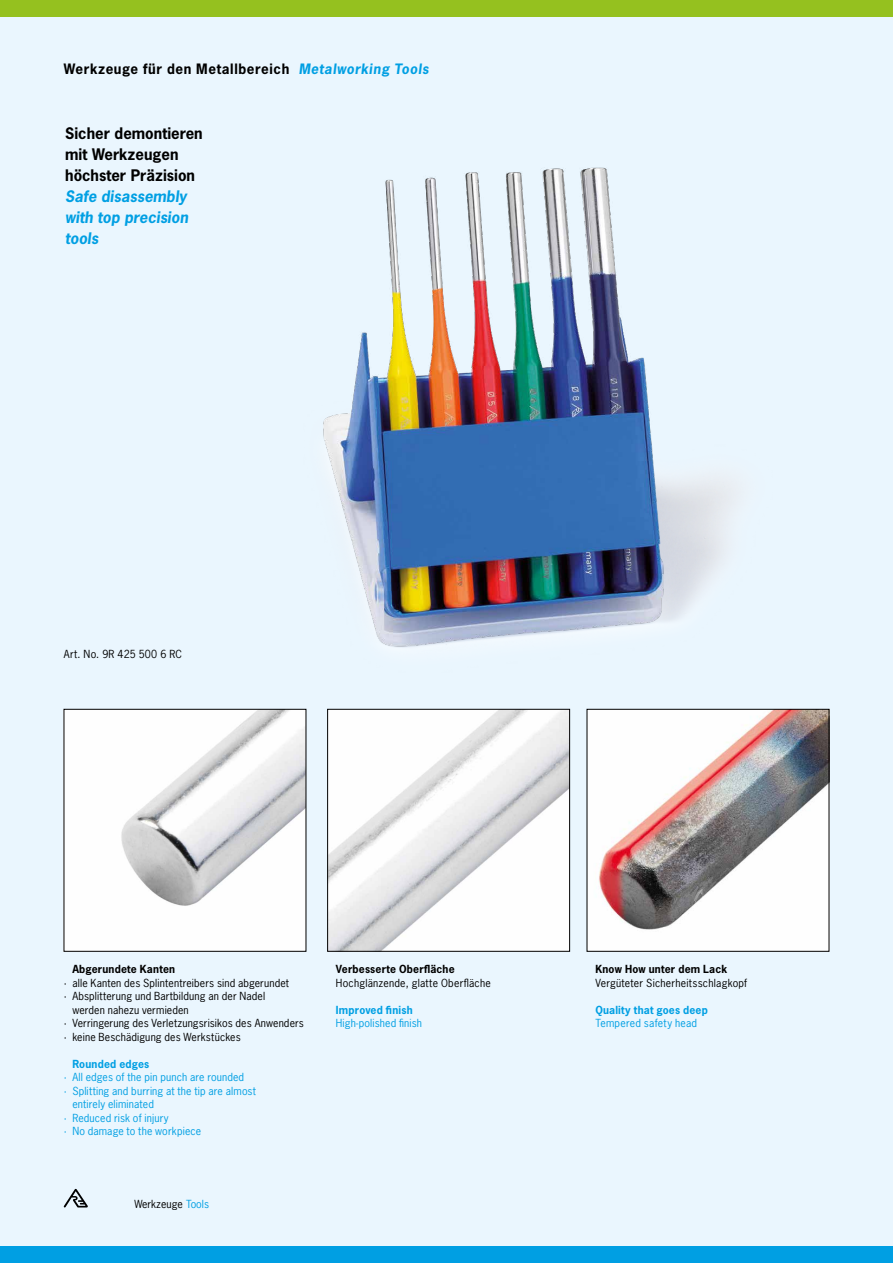
<style>
.page{position:relative;width:893px;height:1263px;background:#eaf6fe}
.page>*{position:absolute;margin:0;border:0;box-sizing:border-box;transform-origin:0 0}
.t1{font:700 15px/21px "News Gothic Std";color:#000}
.t2{font:italic 700 15px/21px "News Gothic Std";color:#009fe3;text-align:justify}
.t3{font:700 13.5px "News Gothic Std";letter-spacing:.045em;color:#000}
.t4{font:10.5px "News Gothic Std";letter-spacing:.015em;color:#000}
.t5{font:10.5px "News Gothic Std";letter-spacing:.015em;color:#009fe3}
.t6{font:700 10.5px "News Gothic Std";letter-spacing:.015em;color:#000}
.t7{font:700 10.5px "News Gothic Std";letter-spacing:.015em;color:#009fe3}
.s1{font-style:italic;color:#009fe3}
.s2{color:#009fe3}
</style>
<div class="page">
<div style="left:0;top:1246px;width:893px;height:17px;background:#009fe3"></div>
<div style="left:0;top:0;width:893px;height:17px;background:#95c11f"></div>
<svg style="left:64px;top:1189px;width:24px;height:18px"></svg>
<img style="left:329px;top:711px;width:239px;height:238px">
<div style="left:327px;top:709px;width:243px;height:242px;border:1px solid #000"></div>
<img style="left:589px;top:711px;width:238px;height:238px">
<div style="left:587px;top:709px;width:242px;height:242px;border:1px solid #000"></div>
<img style="left:66px;top:711px;width:238px;height:238px">
<img style="left:323px;top:167px;width:413px;height:480px">
<p class="t3" style="left:64px;top:60px;width:366px">Werkzeuge für den Metallbereich <span class="s1">Metalworking Tools</span></p>
<h1 class="t1" style="left:65px;top:123px;width:139px">Sicher demontieren mit Werkzeugen höchster Präzision</h1>
<h1 class="t2" style="left:65px;top:186px;width:124px">Safe disassembly with top precision tools</h1>
<p class="t4" style="left:64px;top:648px;width:120px">Art. No. 9R 425 500 6 RC</p>
<p class="t6" style="left:72px;top:962px;width:104px">Abgerundete Kanten</p>
<p class="t4" style="left:64px;top:976px;width:227px">· alle Kanten des Splintentreibers sind abgerundet</p>
<p class="t4" style="left:64px;top:989px;width:203px">· Absplitterung und Bartbildung an der Nadel</p>
<p class="t4" style="left:72px;top:1003px;width:118px">werden nahezu vermieden</p>
<p class="t4" style="left:64px;top:1016px;width:242px">· Verringerung des Verletzungsrisikos des Anwenders</p>
<p class="t4" style="left:64px;top:1030px;width:178px">· keine Beschädigung des Werkstückes</p>
<p class="t7" style="left:72px;top:1057px;width:78px">Rounded edges</p>
<p class="t5" style="left:64px;top:1070px;width:182px">· All edges of the pin punch are rounded</p>
<p class="t5" style="left:64px;top:1084px;width:194px">· Splitting and burring at the tip are almost</p>
<p class="t5" style="left:72px;top:1097px;width:83px">entirely eliminated</p>
<p class="t5" style="left:64px;top:1111px;width:106px">· Reduced risk of injury</p>
<p class="t5" style="left:64px;top:1124px;width:139px">· No damage to the workpiece</p>
<p class="t4" style="left:134px;top:1197px;width:76px">Werkzeuge <span class="s2">Tools</span></p>
<p class="t6" style="left:336px;top:962px;width:120px">Verbesserte Oberfläche</p>
<p class="t4" style="left:336px;top:976px;width:156px">Hochglänzende, glatte Oberfläche</p>
<p class="t7" style="left:336px;top:1003px;width:78px">Improved finish</p>
<p class="t5" style="left:336px;top:1016px;width:88px">High-polished finish</p>
<p class="t6" style="left:595px;top:962px;width:133px">Know How unter dem Lack</p>
<p class="t4" style="left:595px;top:976px;width:153px">Vergüteter Sicherheitsschlagkopf</p>
<p class="t7" style="left:595px;top:1003px;width:114px">Quality that goes deep</p>
<p class="t5" style="left:595px;top:1016px;width:103px">Tempered safety head</p>
</div>
